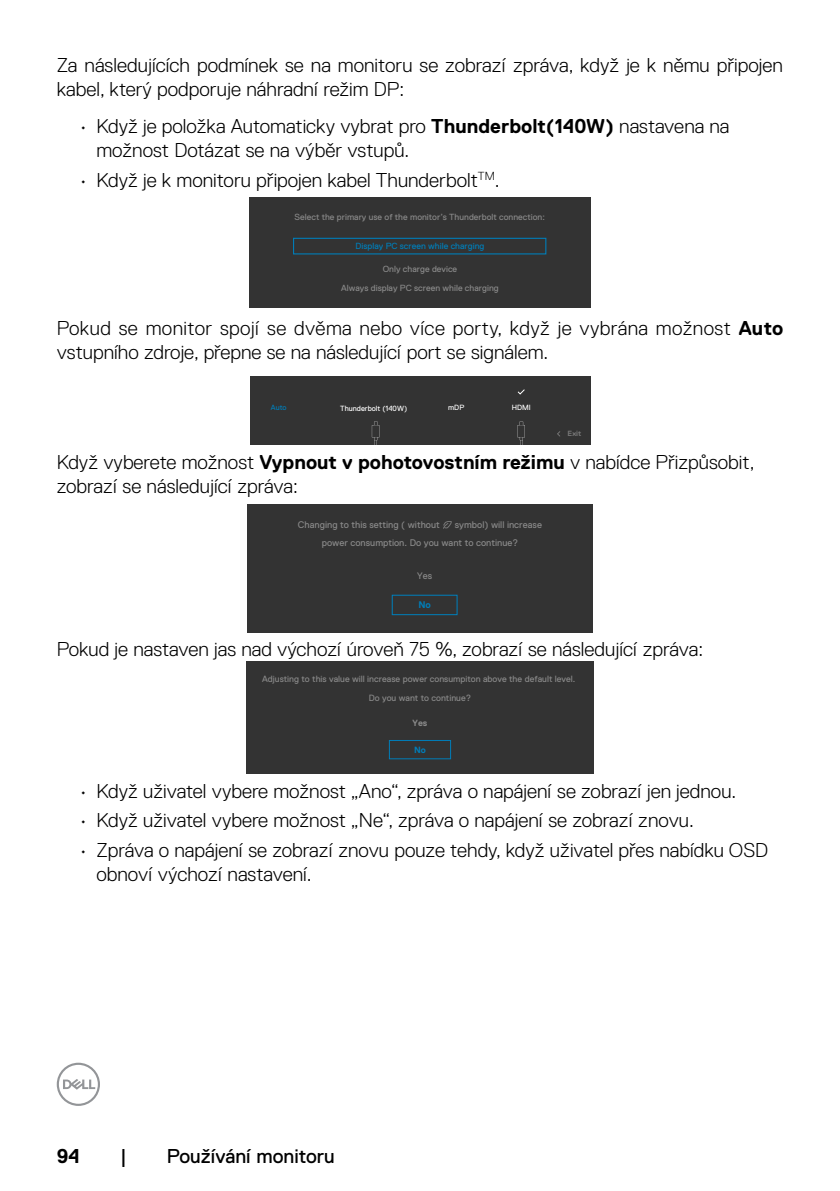
<style>
.page{position:relative;width:840px;height:1191px;background:#fff}
.page>*{position:absolute;margin:0;border:0;box-sizing:border-box;transform-origin:0 0}
.t1{font:300 20px/24px "Dell Replica";color:#000}
.t2{font:20px "Dell Replica";color:#000}
.t3{font:700 20px "Dell Replica";color:#000}
.t4{font:9.6px/18.2px "Dell Replica";color:#888}
.t5{font:700 9.6px "Dell Replica";color:#007db8}
.t6{font:9px/19.4px "Dell Replica";color:#888;text-align:center}
.t7{font:700 9px "Dell Replica";color:#888}
.t8{font:700 9px "Dell Replica";color:#007db8}
.t9{font:8.8px/18.6px "Dell Replica";color:#888;text-align:center}
.t10{font:8.8px "Dell Replica";color:#007db8}
.t11{font:7.6px "Dell Replica";color:#fff}
.t12{font:700 7.6px "Dell Replica";color:#777}
.t13{font:7.6px "Dell Replica";color:#007db8}
.s1{font-weight:700}
</style>
<div class="page">
<svg style="left:57px;top:1062px;width:43px;height:44px"></svg>
<div style="left:249px;top:197px;width:341px;height:111px;background:#333"></div>
<div style="left:293px;top:238px;width:253px;height:16px;border:1px solid #007db8"></div>
<div style="left:249px;top:376px;width:341px;height:69px;background:#333"></div>
<svg style="left:517px;top:389px;width:8px;height:6px"></svg>
<svg style="left:517px;top:421px;width:7px;height:24px"></svg>
<svg style="left:371px;top:421px;width:8px;height:24px"></svg>
<div style="left:247px;top:504px;width:345px;height:128px;background:#333"></div>
<svg style="left:443px;top:521px;width:9px;height:8px"></svg>
<div style="left:391px;top:594px;width:66px;height:21px;border:1px solid #007db8"></div>
<div style="left:246px;top:661px;width:347px;height:112px;background:#333"></div>
<div style="left:388px;top:740px;width:63px;height:19px;border:1px solid #007db8"></div>
<p class="t1" style="left:57px;top:53px;width:727px">Za následujících podmínek se na monitoru se zobrazí zpráva, když je k němu připojen kabel, který podporuje náhradní režim DP:</p>
<p class="t1" style="left:96px;top:114px;width:634px;text-indent:-17px">• Když je položka Automaticky vybrat pro <span class="s1">Thunderbolt(140W)</span> nastavena na možnost Dotázat se na výběr vstupů.</p>
<p class="t1" style="left:79px;top:168px;width:421px">• Když je k monitoru připojen kabel Thunderbolt<sup>TM</sup>.</p>
<p class="t9" style="left:294px;top:207px;width:251px">Select the primary use of the monitor’s Thunderbolt connection:</p>
<p class="t10" style="left:355px;top:241px;width:130px">Display PC screen while charging</p>
<p class="t9" style="left:341px;top:260px;width:159px">Only charge device<br>Always display PC screen while charging</p>
<p class="t1" style="left:57px;top:316px;width:727px">Pokud se monitor spojí se dvěma nebo více porty, když je vybrána možnost <span class="s1">Auto </span>vstupního zdroje, přepne se na následující port se signálem.</p>
<p class="t13" style="left:271px;top:403px;width:17px">Auto</p>
<p class="t11" style="left:340px;top:404px;width:68px">Thunderbolt (140W)</p>
<p class="t11" style="left:448px;top:403px;width:18px">mDP</p>
<p class="t11" style="left:511px;top:403px;width:21px">HDMI</p>
<p class="t12" style="left:567px;top:429px;width:15px">Exit</p>
<p class="t1" style="left:57px;top:450px;width:698px">Když vyberete možnost <span class="s1">Vypnout v pohotovostním režimu</span> v nabídce Přizpůsobit, zobrazí se následující zpráva:</p>
<p class="t4" style="left:298px;top:516px;width:143px">Changing to this setting ( without</p>
<p class="t4" style="left:321px;top:516px;width:222px;text-indent:133px">symbol) will increase power consumption. Do you want to continue?</p>
<p class="t4" style="left:417px;top:566px;width:16px">Yes</p>
<p class="t5" style="left:418px;top:599px;width:14px">No</p>
<p class="t1" style="left:57px;top:637px;width:647px">Pokud je nastaven jas nad výchozí úroveň 75 %, zobrazí se následující zpráva:</p>
<p class="t6" style="left:262px;top:669px;width:314px">Adjusting to this value will increase power consumpiton above the default level.<br>Do you want to continue?</p>
<p class="t7" style="left:412px;top:717px;width:16px">Yes</p>
<p class="t8" style="left:414px;top:744px;width:13px">No</p>
<p class="t1" style="left:79px;top:778px;width:658px">• Když uživatel vybere možnost „Ano“, zpráva o napájení se zobrazí jen jednou.</p>
<p class="t1" style="left:79px;top:808px;width:615px">• Když uživatel vybere možnost „Ne“, zpráva o napájení se zobrazí znovu.</p>
<p class="t1" style="left:96px;top:838px;width:672px;text-indent:-17px">• Zpráva o napájení se zobrazí znovu pouze tehdy, když uživatel přes nabídku OSD obnoví výchozí nastavení.</p>
<p class="t3" style="left:57px;top:1144px;width:25px">94</p>
<p class="t2" style="left:120px;top:1144px;width:8px">|</p>
<p class="t2" style="left:167px;top:1144px;width:169px">Používání monitoru</p>
</div>
